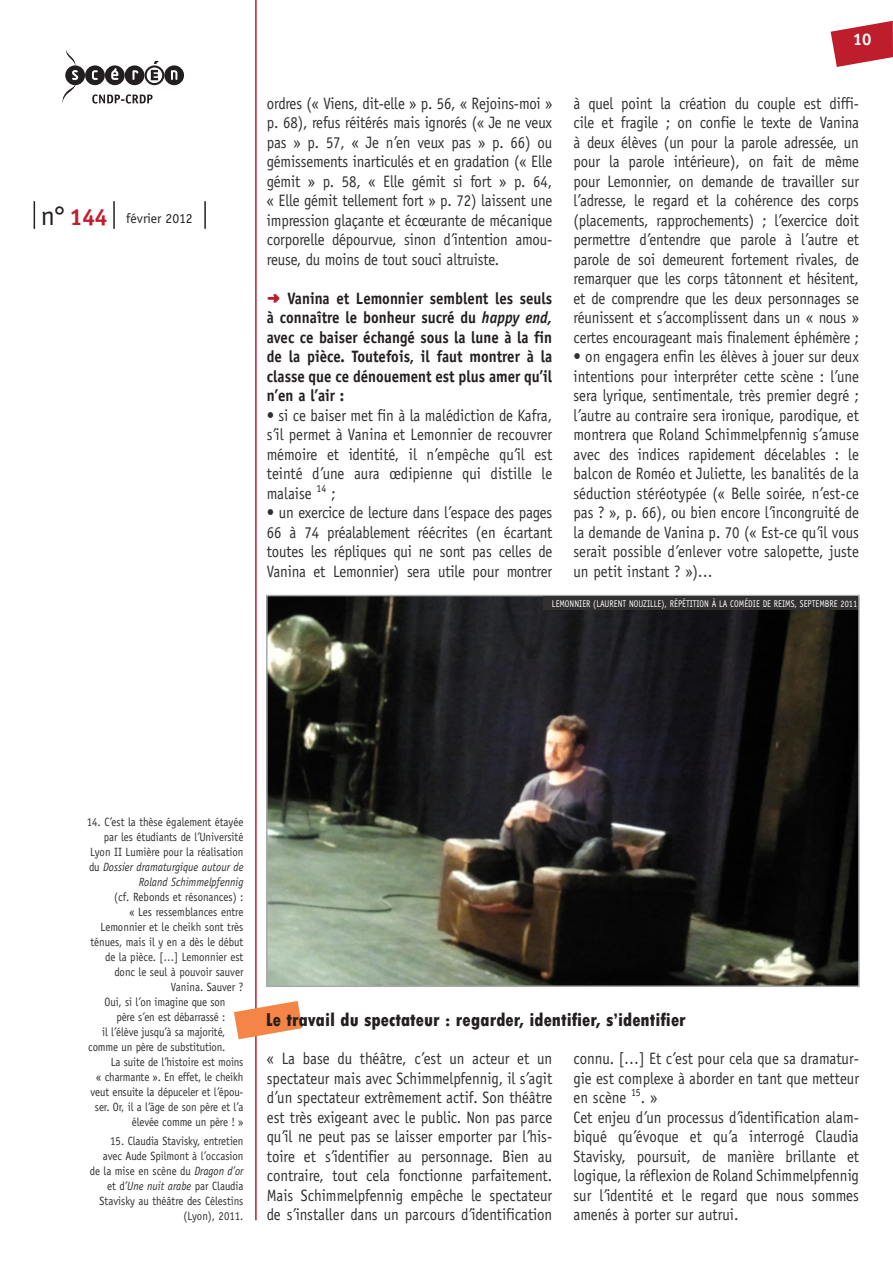
<style>
.page{position:relative;width:893px;height:1263px;background:#fff}
.page>*{position:absolute;margin:0;border:0;box-sizing:border-box;transform-origin:0 0}
.titre_3{font:800 condensed 19.5px "Tw Cen";color:#231f20}
.t1{font:700 16.8px "Officina Sans Std";color:#fff}
.txt_usuel{font:16.5px/19.5px "Officina Sans Std";color:#312f30;text-align:justify;scale:.9 1}
.titre_4{font:700 16.5px/19.5px "Officina Sans Std";color:#231f20;text-align:justify;scale:.9 1}
.t2{font:13.65px "Officina Sans Std";color:#231f20}
.Note_bas_page{font:12px/15px "Officina Sans Std";color:#312f30;text-align:right;scale:.9 1}
.Note_bas_page-2{font:italic 12px "Officina Sans Std";color:#312f30;scale:.9 1}
.Credits{font:9.75px "Officina Sans Std";letter-spacing:.005em;color:#fff;scale:.85 1}
.s1{font-size:27.3px}
.s2{font-weight:700;font-size:23.4px;color:#be1d2c}
.s3{font-style:italic}
.s4{font-family:"Distro Bats";font-weight:400;font-size:15px;color:#be1d2c}
.s5{font-style:normal}
.s6{font-weight:700;font-stretch:normal}
</style>
<div class="page">
<hr style="left:255px;top:0;width:2px;height:1220px;background:#be1d2c">
<img style="left:269px;top:598px;width:588px;height:386px">
<div style="left:266px;top:595px;width:594px;height:392px;border:2px solid #a8a9ad"></div>
<div style="left:543px;top:596px;width:315px;height:14px;background:#312f30"></div>
<svg style="left:831px;top:21px;width:62px;height:46px"></svg>
<hr style="left:204px;top:201px;width:2px;height:28px;background:#231f20">
<svg style="left:34px;top:201px;width:1px;height:28px"></svg>
<hr style="left:113px;top:201px;width:2px;height:28px;background:#231f20">
<svg style="left:62px;top:50px;width:122px;height:54px"></svg>
<svg style="left:234px;top:1001px;width:68px;height:38px"></svg>
<p class="t2" style="left:41px;top:210px;width:154px"><span class="s1">n°</span> <span class="s2">144</span> février 2012</p>
<p class="txt_usuel" style="left:267px;top:93px;width:319px">ordres (« Viens, dit-elle » p. 56, « Rejoins-moi » p. 68), refus réitérés mais ignorés (« Je ne veux pas » p. 57, « Je n<span class="s3">’</span>en veux pas » p. 66) ou gémissements inarticulés et en gradation (« Elle gémit » p. 58, « Elle gémit si fort » p. 64, « Elle gémit tellement fort » p. 72) laissent une impression glaçante et écœurante de mécanique corporelle dépourvue, sinon d<span class="s3">’</span>intention amou&shy;reuse, du moins de tout souci altruiste.</p>
<p class="titre_4" style="left:267px;top:288px;width:319px"><span class="s4">b</span> Vanina et Lemonnier semblent les seuls à connaître le bonheur sucré du <span class="s3">happy end, </span>avec ce baiser échangé sous la lune à la fin de la pièce. Toutefois, il faut montrer à la classe que ce dénouement est plus amer qu’il n’en a l’air :</p>
<p class="txt_usuel" style="left:267px;top:405px;width:319px">• si ce baiser met fin à la malédiction de Kafra, s<span class="s3">’</span>il permet à Vanina et Lemonnier de recouvrer mémoire et identité, il n<span class="s3">’</span>empêche qu<span class="s3">’</span>il est teinté d<span class="s3">’</span>une aura œdipienne qui distille le malaise <sup>14</sup> ;</p>
<p class="txt_usuel" style="left:267px;top:503px;width:319px">• un exercice de lecture dans l<span class="s3">’</span>espace des pages 66 à 74 préalablement réécrites (en écartant toutes les répliques qui ne sont pas celles de Vanina et Lemonnier) sera utile pour montrer</p>
<p class="t1" style="left:853px;top:29px;width:20px">10</p>
<p class="txt_usuel" style="left:573px;top:93px;width:319px">à quel point la création du couple est diffi&shy;cile et fragile ; on confie le texte de Vanina à deux élèves (un pour la parole adressée, un pour la parole intérieure), on fait de même pour Lemonnier, on demande de travailler sur l<span class="s3">’</span>adresse, le regard et la cohérence des corps (placements, rapprochements) ; l<span class="s3">’</span>exercice doit permettre d<span class="s3">’</span>entendre que parole à l<span class="s3">’</span>autre et parole de soi demeurent fortement rivales, de remarquer que les corps tâtonnent et hésitent, et de comprendre que les deux personnages se réunissent et s<span class="s3">’</span>accomplissent dans un « nous » certes encourageant mais finalement éphémère ;</p>
<p class="txt_usuel" style="left:573px;top:347px;width:319px">• on engagera enfin les élèves à jouer sur deux intentions pour interpréter cette scène : l<span class="s3">’</span>une sera lyrique, sentimentale, très premier degré ; l<span class="s3">’</span>autre au contraire sera ironique, parodique, et montrera que Roland Schimmelpfennig s<span class="s3">’</span>amuse avec des indices rapidement décelables : le balcon de Roméo et Juliette, les banalités de la séduction stéréotypée (« Belle soirée, n<span class="s3">’</span>est-ce pas ? », p. 66), ou bien encore l<span class="s3">’</span>incongruité de la demande de Vanina p. 70 (« Est-ce qu<span class="s3">’</span>il vous serait possible d<span class="s3">’</span>enlever votre salopette, juste un petit instant ? »)…</p>
<p class="Credits" style="left:552px;top:597px;width:361px">LEMONNIER (LAURENT NOUZILLE), RÉPÉTITION À LA COMÉDIE DE REIMS, SEPTEMBRE 2011</p>
<p class="Note_bas_page" style="left:87px;top:815px;width:176px">14. C<span class="s3">’</span>est la thèse également étayée</p>
<p class="Note_bas_page" style="left:104px;top:830px;width:157px">par les étudiants de l<span class="s3">’</span>Université</p>
<p class="Note_bas_page" style="left:90px;top:845px;width:172px">Lyon II Lumière pour la réalisation</p>
<p class="Note_bas_page-2" style="left:89px;top:860px;width:173px"><span class="s5">du</span> Dossier dramaturgique autour de</p>
<p class="Note_bas_page-2" style="left:139px;top:875px;width:118px">Roland Schimmelpfennig</p>
<p class="Note_bas_page" style="left:114px;top:890px;width:145px">(cf. Rebonds et résonances) :</p>
<p class="Note_bas_page" style="left:129px;top:905px;width:128px">« Les ressemblances entre</p>
<p class="Note_bas_page" style="left:101px;top:920px;width:160px">Lemonnier et le cheikh sont très</p>
<p class="Note_bas_page" style="left:90px;top:935px;width:171px">ténues, mais il y en a dès le début</p>
<p class="Note_bas_page" style="left:105px;top:950px;width:155px">de la pièce. […] Lemonnier est</p>
<p class="Note_bas_page" style="left:114px;top:965px;width:145px">donc le seul à pouvoir sauver</p>
<p class="Note_bas_page" style="left:171px;top:980px;width:82px">Vanina. Sauver ?</p>
<p class="Note_bas_page" style="left:105px;top:995px;width:136px">Oui, si l<span class="s3">’</span>on imagine que son</p>
<p class="Note_bas_page" style="left:116px;top:1010px;width:123px">père s<span class="s3">’</span>en est débarrassé :</p>
<p class="Note_bas_page" style="left:102px;top:1025px;width:138px">il l<span class="s3">’</span>élève jusqu<span class="s3">’</span>à sa majorité,</p>
<p class="Note_bas_page" style="left:88px;top:1040px;width:154px">comme un père de substitution.</p>
<p class="Note_bas_page" style="left:111px;top:1055px;width:149px">La suite de l<span class="s3">’</span>histoire est moins</p>
<p class="Note_bas_page" style="left:96px;top:1070px;width:165px">« charmante ». En effet, le cheikh</p>
<p class="Note_bas_page" style="left:90px;top:1085px;width:171px">veut ensuite la dépuceler et l<span class="s3">’</span>épou-</p>
<p class="Note_bas_page" style="left:95px;top:1100px;width:167px">ser. Or, il a l<span class="s3">’</span>âge de son père et l<span class="s3">’</span>a</p>
<p class="Note_bas_page" style="left:132px;top:1115px;width:125px">élevée comme un père ! »</p>
<p class="Note_bas_page" style="left:90px;top:1134px;width:172px">15. Claudia Stavisky, entretien avec Aude Spilmont à l<span class="s3">’</span>occasion de la mise en scène du <span class="s3">Dragon d’or </span>et d<span class="s3">’Une nuit arabe</span> par Claudia<br>Stavisky au théâtre des Célestins (Lyon), 2011.</p>
<p class="titre_3" style="left:266px;top:1008px;width:422px">Le travail du spectateur : regarder, identifier, s<span class="s6">’</span>identifier</p>
<p class="txt_usuel" style="left:267px;top:1049px;width:319px">« La base du théâtre, c<span class="s3">’</span>est un acteur et un spectateur mais avec Schimmelpfennig, il s<span class="s3">’</span>agit d<span class="s3">’</span>un spectateur extrêmement actif. Son théâtre est très exigeant avec le public. Non pas parce qu<span class="s3">’</span>il ne peut pas se laisser emporter par l<span class="s3">’</span>his&shy;toire et s<span class="s3">’</span>identifier au personnage. Bien au contraire, tout cela fonctionne parfaitement.<br>Mais Schimmelpfennig empêche le spectateur de s<span class="s3">’</span>installer dans un parcours d<span class="s3">’</span>identification</p>
<p class="txt_usuel" style="left:573px;top:1049px;width:319px">connu. […] Et c<span class="s3">’</span>est pour cela que sa dramatur&shy;gie est complexe à aborder en tant que metteur en scène <sup>15</sup>. »</p>
<p class="txt_usuel" style="left:573px;top:1107px;width:319px">Cet enjeu d<span class="s3">’</span>un processus d<span class="s3">’</span>identification alam&shy;biqué qu<span class="s3">’</span>évoque et qu<span class="s3">’</span>a interrogé Claudia Stavisky, poursuit, de manière brillante et logique, la réflexion de Roland Schimmelpfennig sur l<span class="s3">’</span>identité et le regard que nous sommes amenés à porter sur autrui.</p>
</div>
